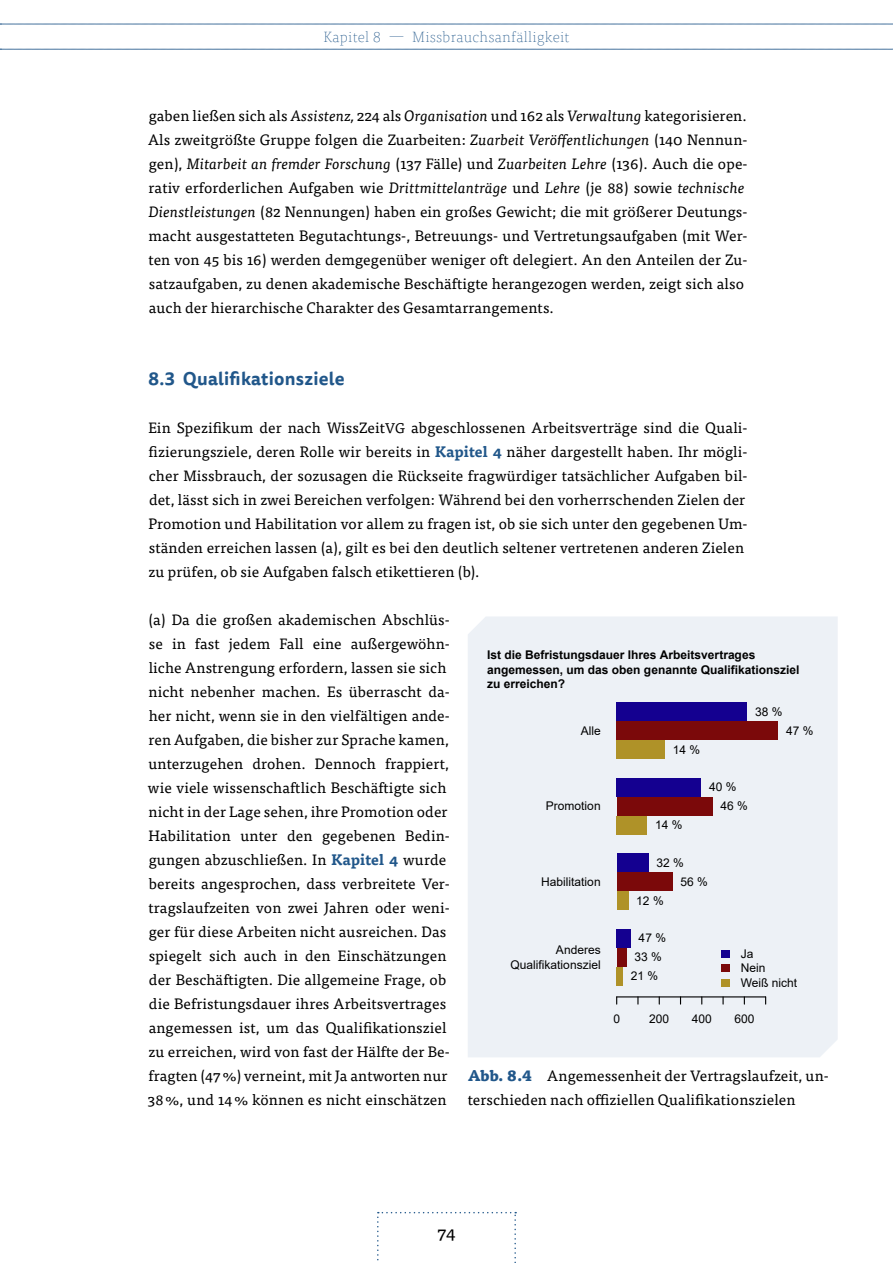
<style>
.page{position:relative;width:893px;height:1263px;background:#fff}
.page>*{position:absolute;margin:0;border:0;box-sizing:border-box;transform-origin:0 0}
.t1{font:700 18px "Tisa Sans Pro";letter-spacing:.01em;color:#21578a}
.t2{font:18px "Tisa Pro";color:#000}
.A1__Master{font:15px/24px "Tisa Pro";letter-spacing:.01em;color:#000}
.A2{font:15px/24px "Tisa Pro";letter-spacing:.01em;color:#000}
.t3{font:100 15px "Tisa Pro";letter-spacing:.02em;color:#21578a}
.t4{font:12px/14.4px "Arial MT2";color:#000;text-align:right}
.t5{font:12px/14.4px "Arial Bold MT2";color:#000}
.s1{font-style:italic}
.s2{font-size:14.1px}
.s3{font-weight:700;color:#21578a}
.s4{font-weight:800;color:#21578a}
</style>
<div class="page">
<svg style="left:377px;top:1212px;width:139px;height:51px"></svg>
<svg style="left:0;top:24px;width:893px;height:1px"></svg>
<svg style="left:0;top:49px;width:893px;height:1px"></svg>
<div style="left:468px;top:617px;width:370px;height:440px;background:#edf1f6"></div>
<div style="left:617px;top:967px;width:6px;height:18px;background:#af9228"></div>
<div style="left:617px;top:948px;width:9px;height:19px;background:#7b090a"></div>
<div style="left:617px;top:929px;width:14px;height:19px;background:#140090"></div>
<div style="left:617px;top:891px;width:11px;height:19px;background:#af9228"></div>
<div style="left:617px;top:872px;width:55px;height:19px;background:#7b090a"></div>
<div style="left:617px;top:853px;width:32px;height:19px;background:#140090"></div>
<div style="left:617px;top:815px;width:30px;height:19px;background:#af9228"></div>
<div style="left:617px;top:797px;width:96px;height:18px;background:#7b090a"></div>
<div style="left:617px;top:778px;width:84px;height:19px;background:#140090"></div>
<div style="left:617px;top:740px;width:48px;height:19px;background:#af9228"></div>
<div style="left:617px;top:721px;width:161px;height:19px;background:#7b090a"></div>
<div style="left:617px;top:702px;width:130px;height:19px;background:#140090"></div>
<div style="left:721px;top:950px;width:9px;height:7px;background:#140090"></div>
<div style="left:721px;top:964px;width:9px;height:8px;background:#7b090a"></div>
<div style="left:721px;top:979px;width:9px;height:7px;background:#af9228"></div>
<hr style="left:617px;top:996px;width:149px;height:1px;background:#000">
<svg style="left:722px;top:997px;width:2px;height:7px"></svg>
<p class="t3" style="left:323px;top:27px;width:248px">Kapitel 8 — Missbrauchsanfälligkeit</p>
<p class="A2" style="left:148px;top:103px;width:601px">gaben ließen sich als <span class="s1">Assistenz,</span> 224 als <span class="s1">Organisation</span> und 162 als <span class="s1">Verwaltung</span> kategorisieren.<br>Als zweitgrößte Gruppe folgen die Zuarbeiten: <span class="s1">Zuarbeit Veröffentlichungen</span> (140 Nennun&shy;gen), <span class="s1">Mitarbeit an fremder Forschung</span> (137 Fälle) und <span class="s1">Zuarbeiten Lehre</span> (136). Auch die ope&shy;rativ erforderlichen Aufgaben wie <span class="s1">Drittmittelanträge</span> und <span class="s1">Lehre</span> (je 88) sowie <span class="s1">technische Dienstleistungen</span> (82 Nennungen) haben ein großes Gewicht; die mit größerer Deutungs&shy;macht ausgestatteten Begutachtungs-, Betreuungs- und Vertretungsaufgaben (mit Wer&shy;ten von 45 bis 16) werden demgegenüber weniger oft delegiert. An den Anteilen der Zu&shy;satzaufgaben, zu denen akademische Beschäftigte herangezogen werden, zeigt sich also auch der hierarchische Charakter des Gesamtarrangements.</p>
<p class="t1" style="left:148px;top:366px;width:198px">8.3 Qualifikationsziele</p>
<p class="A1__Master" style="left:148px;top:415px;width:601px">Ein Spezifikum der nach WissZeit<span class="s2">VG</span> abgeschlossenen Arbeitsverträge sind die Quali&shy;fizierungsziele, deren Rolle wir bereits in <span class="s3">Kapitel 4</span> näher dargestellt haben. Ihr mögli&shy;cher Missbrauch, der sozusagen die Rückseite fragwürdiger tatsächlicher Aufgaben bil&shy;det, lässt sich in zwei Bereichen verfolgen: Während bei den vorherrschenden Zielen der Promotion und Habilitation vor allem zu fragen ist, ob sie sich unter den gegebenen Um&shy;ständen erreichen lassen (a), gilt es bei den deutlich seltener vertretenen anderen Zielen zu prüfen, ob sie Aufgaben falsch etikettieren (b).</p>
<p class="A1__Master" style="left:148px;top:607px;width:303px">(a) Da die großen akademischen Abschlüs&shy;se in fast jedem Fall eine außergewöhn&shy;liche Anstrengung erfordern, lassen sie sich nicht nebenher machen. Es überrascht da&shy;her nicht, wenn sie in den vielfältigen ande&shy;ren Aufgaben, die bisher zur Sprache kamen, unterzugehen drohen. Dennoch frappiert, wie viele wissenschaftlich Beschäftigte sich nicht in der Lage sehen, ihre Promotion oder Habilitation unter den gegebenen Bedin&shy;gungen abzuschließen. In <span class="s3">Kapitel 4</span> wurde bereits angesprochen, dass verbreitete Ver&shy;tragslaufzeiten von zwei Jahren oder weni&shy;ger für diese Arbeiten nicht ausreichen. Das spiegelt sich auch in den Einschätzungen der Beschäftigten. Die allgemeine Frage, ob die Befristungsdauer ihres Arbeitsvertrages angemessen ist, um das Qualifikationsziel zu erreichen, wird von fast der Hälfte der Be&shy;fragten (47%) verneint, mit Ja antworten nur 38%, und 14% können es nicht einschätzen</p>
<p class="t5" style="left:487px;top:648px;width:314px">Ist die Befristungsdauer Ihres Arbeitsvertrages angemessen, um das oben genannte Qualifikationsziel zu erreichen?</p>
<p class="t4" style="left:755px;top:704px;width:29px">38 %</p>
<p class="t4" style="left:786px;top:723px;width:29px">47 %</p>
<p class="t4" style="left:581px;top:723px;width:22px">Alle</p>
<p class="t4" style="left:673px;top:742px;width:29px">14 %</p>
<p class="t4" style="left:709px;top:780px;width:29px">40 %</p>
<p class="t4" style="left:721px;top:799px;width:29px">46 %</p>
<p class="t4" style="left:546px;top:799px;width:56px">Promotion</p>
<p class="t4" style="left:655px;top:818px;width:29px">14 %</p>
<p class="t4" style="left:656px;top:855px;width:29px">32 %</p>
<p class="t4" style="left:680px;top:874px;width:29px">56 %</p>
<p class="t4" style="left:541px;top:874px;width:61px">Habilitation</p>
<p class="t4" style="left:636px;top:893px;width:29px">12 %</p>
<p class="t4" style="left:639px;top:931px;width:29px">47 %</p>
<p class="t4" style="left:511px;top:943px;width:92px">Anderes<br>Qualifikationsziel</p>
<p class="t4" style="left:741px;top:946px;width:58px;text-align:left">Ja<br>Nein<br>Weiß nicht</p>
<p class="t4" style="left:634px;top:950px;width:29px">33 %</p>
<p class="t4" style="left:631px;top:969px;width:29px">21 %</p>
<p class="t4" style="left:613px;top:1011px;width:8px">0</p>
<p class="t4" style="left:649px;top:1011px;width:22px">200</p>
<p class="t4" style="left:692px;top:1011px;width:22px">400</p>
<p class="t4" style="left:734px;top:1011px;width:22px">600</p>
<p class="A1__Master" style="left:468px;top:1063px;width:363px"><span class="s4">Abb. 8.4</span> Angemessenheit der Vertragslaufzeit, un&shy;terschieden nach offiziellen Qualifikationszielen</p>
<p class="t2" style="left:437px;top:1219px;width:19px">74</p>
</div>
